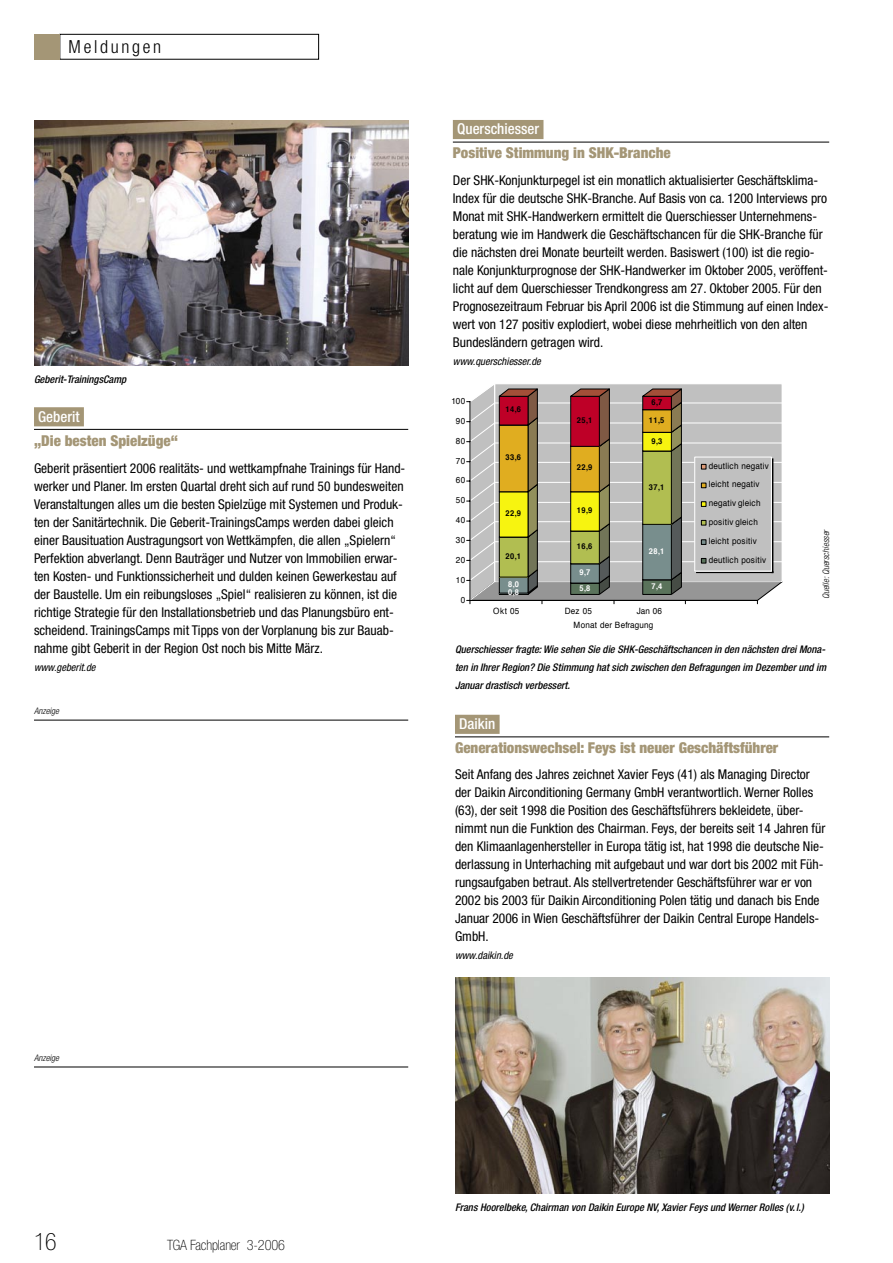
<style>
.page{position:relative;width:893px;height:1263px;background:#fff}
.page>*{position:absolute;margin:0;border:0;box-sizing:border-box;transform-origin:0 0}
.t1{font:100 condensed 24px "Helvetica Neue LT Std";color:#000}
.t2{font:300 condensed 18px "Helvetica Neue LT Std";letter-spacing:.15em;color:#000}
.N_TGA_P2_Headline{font:900 condensed 15px "Helvetica Neue LT Std";color:#a49676}
.N_TGA_P1_Firma{font:500 condensed 15px "Helvetica Neue LT Std";color:#fff}
.t3{font:100 condensed 14.25px "Helvetica Neue LT Std";letter-spacing:-.01em;color:#000}
.N_TGA_P3_Text{font:condensed 13.5px/18px "Helvetica Neue LT Std";color:#000}
.N_TGA_BU{font:italic 500 condensed 10.5px/18px "Helvetica Neue LT Std";color:#000;text-align:justify}
.N_TGA_P4_Adresse{font:italic condensed 10.5px "Helvetica Neue LT Std";color:#000}
.N_TGA_Foto{font:italic 300 condensed 9px "Helvetica Neue LT Std";color:#000}
.t4{font:8.7px/18.8px "Helvetica";letter-spacing:.02em;color:#000;scale:.94 1}
.t5{font:700 7.95px "Helvetica";letter-spacing:.065em;color:#000;scale:.94 1}
.t6{font:700 7.95px "Helvetica";color:#fff;scale:.94 1}
</style>
<div class="page">
<hr style="left:34px;top:720px;width:374px;height:1px;background:#000">
<img style="left:34px;top:120px;width:374px;height:245px">
<svg style="left:467px;top:384px;width:315px;height:220px;background:#b0a78f"></svg>
<hr style="left:34px;top:1066px;width:374px;height:1px;background:#000">
<div style="left:60px;top:34px;width:259px;height:26px;border:1px solid #000"></div>
<div style="left:34px;top:34px;width:26px;height:26px;background:#a49676"></div>
<div style="left:34px;top:407px;width:50px;height:19px;background:#a49676"></div>
<hr style="left:34px;top:429px;width:374px;height:1px;background:#000">
<div style="left:453px;top:120px;width:90px;height:19px;background:#a49676"></div>
<hr style="left:453px;top:142px;width:376px;height:1px;background:#000">
<img style="left:455px;top:977px;width:374px;height:216px">
<div style="left:455px;top:715px;width:45px;height:19px;background:#a49676"></div>
<hr style="left:455px;top:737px;width:374px;height:1px;background:#000">
<h2 class="t2" style="left:69px;top:37px;width:94px">Meldungen</h2>
<p class="N_TGA_BU" style="left:34px;top:371px;width:94px">Geberit-TrainingsCamp</p>
<p class="N_TGA_P1_Firma" style="left:38px;top:407px;width:43px">Geberit</p>
<p class="N_TGA_P2_Headline" style="left:34px;top:431px;width:145px">„Die besten Spielzüge“</p>
<p class="N_TGA_P3_Text" style="left:34px;top:459px;width:373px">Geberit präsentiert 2006 realitäts- und wettkampfnahe Trainings für Hand&shy;werker und Planer. Im ersten Quartal dreht sich auf rund 50 bundesweiten Veranstaltungen alles um die besten Spielzüge mit Systemen und Produk&shy;ten der Sanitärtechnik. Die Geberit-TrainingsCamps werden dabei gleich einer Bausituation Austragungsort von Wettkämpfen, die allen „Spielern“ Perfektion abverlangt. Denn Bauträger und Nutzer von Immobilien erwar&shy;ten Kosten- und Funktionssicherheit und dulden keinen Gewerkestau auf der Baustelle. Um ein reibungsloses „Spiel“ realisieren zu können, ist die richtige Strategie für den Installationsbetrieb und das Planungsbüro ent&shy;scheidend. TrainingsCamps mit Tipps von der Vorplanung bis zur Bauab&shy;nahme gibt Geberit in der Region Ost noch bis Mitte März.</p>
<p class="N_TGA_P4_Adresse" style="left:34px;top:661px;width:63px">www.geberit.de</p>
<p class="N_TGA_Foto" style="left:34px;top:705px;width:26px">Anzeige</p>
<p class="N_TGA_Foto" style="left:34px;top:1052px;width:26px">Anzeige</p>
<p class="N_TGA_P1_Firma" style="left:457px;top:120px;width:84px">Querschiesser</p>
<p class="N_TGA_P2_Headline" style="left:453px;top:144px;width:219px">Positive Stimmung in SHK-Branche</p>
<p class="N_TGA_P3_Text" style="left:453px;top:171px;width:377px">Der SHK-Konjunkturpegel ist ein monatlich aktualisierter Geschäftsklima-Index für die deutsche SHK-Branche. Auf Basis von ca. 1200 Interviews pro Monat mit SHK-Handwerkern ermittelt die Querschiesser Unternehmens&shy;beratung wie im Handwerk die Geschäftschancen für die SHK-Branche für die nächsten drei Monate beurteilt werden. Basiswert (100) ist die regio&shy;nale Konjunkturprognose der SHK-Handwerker im Oktober 2005, veröffent&shy;licht auf dem Querschiesser Trendkongress am 27. Oktober 2005. Für den Prognosezeitraum Februar bis April 2006 ist die Stimmung auf einen Index&shy;wert von 127 positiv explodiert, wobei diese mehrheitlich von den alten Bundesländern getragen wird.</p>
<p class="N_TGA_P4_Adresse" style="left:453px;top:356px;width:90px">www.querschiesser.de</p>
<p class="t4" style="left:451px;top:392px;width:16px">100</p>
<p class="t4" style="left:456px;top:412px;width:11px">90</p>
<p class="t4" style="left:456px;top:432px;width:11px">80</p>
<p class="t4" style="left:456px;top:452px;width:11px">70</p>
<p class="t4" style="left:456px;top:472px;width:11px">60</p>
<p class="t4" style="left:456px;top:492px;width:11px">50</p>
<p class="t4" style="left:456px;top:512px;width:11px">40</p>
<p class="t4" style="left:456px;top:531px;width:11px">30</p>
<p class="t4" style="left:456px;top:551px;width:11px">20</p>
<p class="t4" style="left:456px;top:571px;width:11px">10</p>
<p class="t4" style="left:461px;top:591px;width:6px">0</p>
<p class="t5" style="left:505px;top:404px;width:18px">14,6</p>
<p class="t5" style="left:505px;top:452px;width:18px">33,6</p>
<p class="t5" style="left:505px;top:508px;width:18px">22,9</p>
<p class="t5" style="left:505px;top:550px;width:18px">20,1</p>
<p class="t6" style="left:508px;top:578px;width:13px">8,0</p>
<p class="t6" style="left:508px;top:587px;width:13px">0,8</p>
<p class="t5" style="left:577px;top:415px;width:18px">25,1</p>
<p class="t5" style="left:577px;top:462px;width:18px">22,9</p>
<p class="t5" style="left:577px;top:505px;width:18px">19,9</p>
<p class="t5" style="left:577px;top:541px;width:18px">16,6</p>
<p class="t6" style="left:579px;top:567px;width:13px">9,7</p>
<p class="t6" style="left:579px;top:582px;width:13px">5,8</p>
<p class="t5" style="left:651px;top:397px;width:13px">6,7</p>
<p class="t5" style="left:649px;top:415px;width:18px">11,5</p>
<p class="t5" style="left:651px;top:436px;width:13px">9,3</p>
<p class="t5" style="left:649px;top:482px;width:18px">37,1</p>
<p class="t6" style="left:649px;top:546px;width:18px">28,1</p>
<p class="t6" style="left:651px;top:580px;width:13px">7,4</p>
<p class="t4" style="left:493px;top:602px;width:29px">Okt 05</p>
<p class="t4" style="left:565px;top:602px;width:30px">Dez 05</p>
<p class="t4" style="left:573px;top:604px;width:96px;line-height:14px;text-indent:63px">Jan 06<br>Monat der Befragung</p>
<p class="t4" style="left:709px;top:457px;width:65px">deutlich negativ leicht negativ negativ gleich positiv gleich</p>
<p class="t4" style="left:709px;top:532px;width:63px">leicht positiv deutlich positiv</p>
<p class="N_TGA_Foto" style="left:821px;top:599px;width:72px;rotate:-90deg">Quelle: Querschiesser</p>
<p class="N_TGA_BU" style="left:455px;top:641px;width:373px">Querschiesser fragte: Wie sehen Sie die SHK-Geschäftschancen in den nächsten drei Mona&shy;ten in Ihrer Region? Die Stimmung hat sich zwischen den Befragungen im Dezember und im Januar drastisch verbessert.</p>
<p class="N_TGA_P1_Firma" style="left:459px;top:715px;width:38px">Daikin</p>
<p class="N_TGA_P2_Headline" style="left:455px;top:738px;width:325px">Generationswechsel: Feys ist neuer Geschäftsführer</p>
<p class="N_TGA_P3_Text" style="left:455px;top:765px;width:372px">Seit Anfang des Jahres zeichnet Xavier Feys (41) als Managing Director der Daikin Airconditioning Germany GmbH verantwortlich. Werner Rolles (63), der seit 1998 die Position des Geschäftsführers bekleidete, über&shy;nimmt nun die Funktion des Chairman. Feys, der bereits seit 14 Jahren für den Klimaanlagenhersteller in Europa tätig ist, hat 1998 die deutsche Nie&shy;derlassung in Unterhaching mit aufgebaut und war dort bis 2002 mit Füh&shy;rungsaufgaben betraut. Als stellvertretender Geschäftsführer war er von 2002 bis 2003 für Daikin Airconditioning Polen tätig und danach bis Ende Januar 2006 in Wien Geschäftsführer der Daikin Central Europe Handels-GmbH.</p>
<p class="N_TGA_P4_Adresse" style="left:455px;top:949px;width:59px">www.daikin.de</p>
<h1 class="t1" style="left:34px;top:1228px;width:24px">16</h1>
<p class="t3" style="left:167px;top:1237px;width:119px">TGA Fachplaner 3-2006</p>
<p class="N_TGA_BU" style="left:455px;top:1199px;width:350px">Frans Hoorelbeke, Chairman von Daikin Europe NV, Xavier Feys und Werner Rolles (v. l.)</p>
</div>
